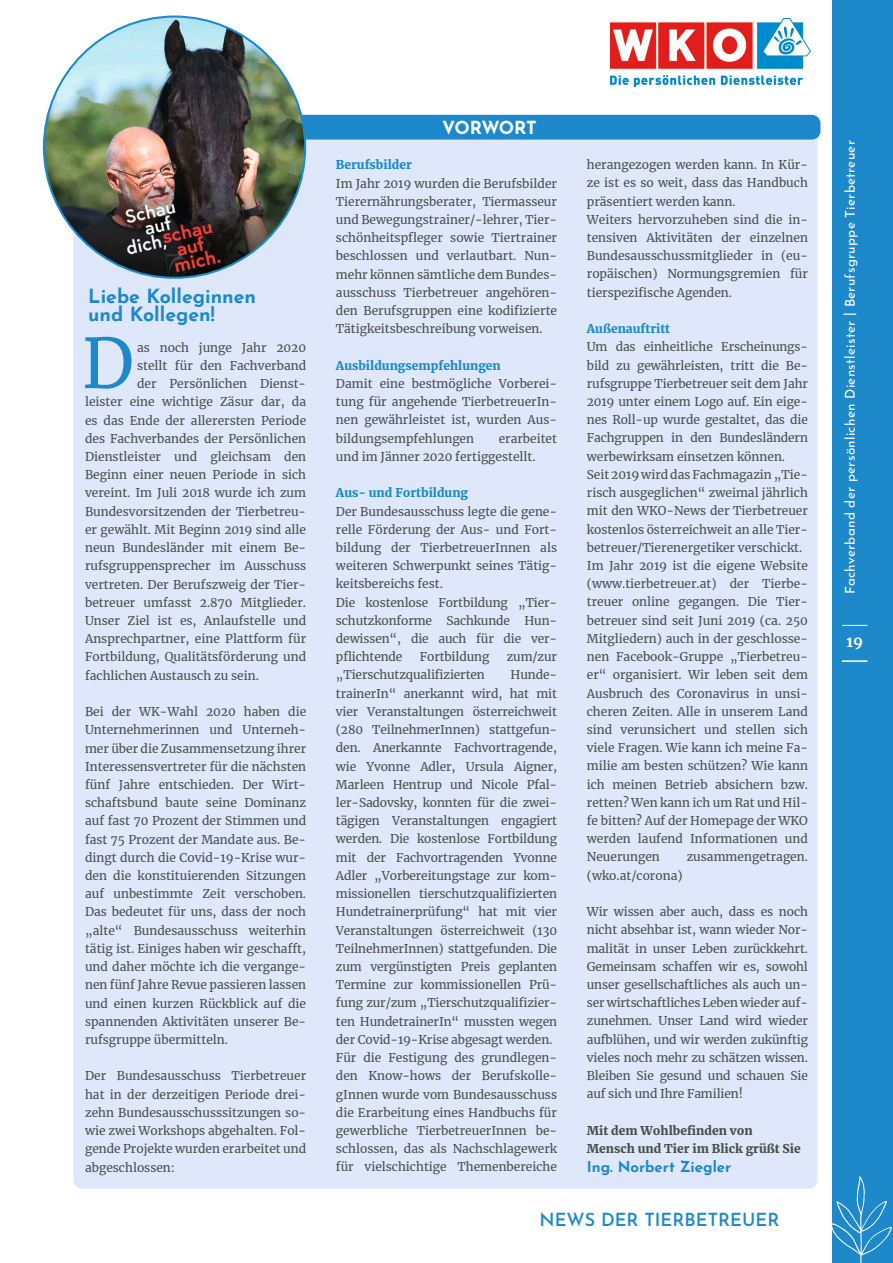
<style>
.page{position:relative;width:893px;height:1263px;background:#fff}
.page>*{position:absolute;margin:0;border:0;box-sizing:border-box;transform-origin:0 0}
.t1{font:68.4px "Merriweather";color:#1d89cb}
.t2{font:700 19.5px/18px "Josefin Sans";color:#1d89cb}
.t3{font:600 18px "Josefin Sans";color:#1d89cb}
.t4{font:700 18px "Josefin Sans";letter-spacing:-.03em;color:#fff}
.t5{font:700 15px "Josefin Sans";color:#1d89cb}
.t6{font:700 15px "Merriweather";color:#fff}
.t7{font:13.5px "Josefin Sans";letter-spacing:.02em;color:#fff}
.t8{font:12px/18.1px "Merriweather";color:#4b4c4c;text-align:justify}
.t9{font:900 12px "Merriweather";color:#1d89cb}
.t10{font:900 12px/18.1px "Merriweather";color:#4b4c4c}
</style>
<div class="page">
<div style="left:832px;top:0;width:61px;height:1263px;background:#1d89cb"></div>
<svg style="left:842px;top:625px;width:25px;height:1px"></svg>
<hr style="left:842px;top:660px;width:25px;height:2px;background:#fff">
<img style="left:611px;top:18px;width:199px;height:68px">
<svg style="left:832px;top:1176px;width:60px;height:87px"></svg>
<div style="left:73px;top:138px;width:744px;height:1050px;background:#dee8fa"></div>
<div style="left:83px;top:115px;width:737px;height:25px;background:#1d89cb;border-radius:9px"></div>
<img style="left:44px;top:17px;width:261px;height:261px;border-radius:131px">
<h2 class="t2" style="left:88px;top:284px;width:169px">Liebe Kolleginnen und Kollegen!</h2>
<h1 class="t1" style="left:82px;top:316px;width:53px">D</h1>
<p class="t8" style="left:137px;top:338px;width:170px">as noch junge Jahr 2020</p>
<p class="t8" style="left:137px;top:356px;width:170px">stellt für den Fachverband</p>
<p class="t8" style="left:137px;top:374px;width:170px">der Persönlichen Dienst-</p>
<p class="t8" style="left:85px;top:393px;width:223px">leister eine wichtige Zäsur dar, da</p>
<p class="t8" style="left:85px;top:411px;width:223px">es das Ende der allerersten Periode</p>
<p class="t8" style="left:85px;top:429px;width:223px">des Fachverbandes der Persönlichen</p>
<p class="t8" style="left:85px;top:447px;width:223px">Dienstleister und gleichsam den</p>
<p class="t8" style="left:85px;top:465px;width:223px">Beginn einer neuen Periode in sich</p>
<p class="t8" style="left:85px;top:484px;width:223px">vereint. Im Juli 2018 wurde ich zum</p>
<p class="t8" style="left:85px;top:502px;width:223px">Bundesvorsitzenden der Tierbetreu-</p>
<p class="t8" style="left:85px;top:520px;width:223px">er gewählt. Mit Beginn 2019 sind alle</p>
<p class="t8" style="left:85px;top:538px;width:223px">neun Bundesländer mit einem Be-</p>
<p class="t8" style="left:85px;top:556px;width:223px">rufsgruppensprecher im Ausschuss</p>
<p class="t8" style="left:85px;top:575px;width:223px">vertreten. Der Berufszweig der Tier-</p>
<p class="t8" style="left:85px;top:593px;width:223px">betreuer umfasst 2.870 Mitglieder.</p>
<p class="t8" style="left:85px;top:611px;width:223px">Unser Ziel ist es, Anlaufstelle und</p>
<p class="t8" style="left:85px;top:629px;width:223px">Ansprechpartner, eine Plattform für</p>
<p class="t8" style="left:85px;top:648px;width:223px">Fortbildung, Qualitätsförderung und</p>
<p class="t8" style="left:85px;top:666px;width:175px">fachlichen Austausch zu sein.</p>
<p class="t8" style="left:85px;top:702px;width:223px">Bei der WK-Wahl 2020 haben die Unternehmerinnen und Unterneh&shy;mer über die Zusammensetzung ihrer Interessensvertreter für die nächsten fünf Jahre entschieden. Der Wirt&shy;schaftsbund baute seine Dominanz auf fast 70 Prozent der Stimmen und fast 75 Prozent der Mandate aus. Be&shy;dingt durch die Covid-19-Krise wur&shy;den die konstituierenden Sitzungen auf unbestimmte Zeit verschoben.<br>Das bedeutet für uns, dass der noch „alte“ Bundesausschuss weiterhin tätig ist. Einiges haben wir geschafft, und daher möchte ich die vergange&shy;nen fünf Jahre Revue passieren lassen und einen kurzen Rückblick auf die spannenden Aktivitäten unserer Be&shy;rufsgruppe übermitteln.</p>
<p class="t8" style="left:85px;top:1067px;width:223px">Der Bundesausschuss Tierbetreuer hat in der derzeitigen Periode drei&shy;zehn Bundesausschusssitzungen so&shy;wie zwei Workshops abgehalten. Fol&shy;gende Projekte wurden erarbeitet und abgeschlossen:</p>
<h3 class="t4" style="left:442px;top:112px;width:96px">VORWORT</h3>
<p class="t9" style="left:336px;top:157px;width:77px">Berufsbilder</p>
<p class="t8" style="left:336px;top:174px;width:223px">Im Jahr 2019 wurden die Berufsbilder Tierernährungsberater, Tiermasseur und Bewegungstrainer/-lehrer, Tier&shy;schönheitspfleger sowie Tiertrainer beschlossen und verlautbart. Nun&shy;mehr können sämtliche dem Bundes&shy;ausschuss Tierbetreuer angehören&shy;den Berufsgruppen eine kodifizierte Tätigkeitsbeschreibung vorweisen.</p>
<p class="t9" style="left:336px;top:357px;width:166px">Ausbildungsempfehlungen</p>
<p class="t8" style="left:336px;top:374px;width:223px">Damit eine bestmögliche Vorberei&shy;tung für angehende TierbetreuerIn&shy;nen gewährleistet ist, wurden Aus&shy;bildungsempfehlungen</p>
<p class="t8" style="left:336px;top:429px;width:223px;text-indent:163px">erarbeitet und im Jänner 2020 fertiggestellt.</p>
<p class="t9" style="left:336px;top:484px;width:134px">Aus- und Fortbildung</p>
<p class="t8" style="left:336px;top:502px;width:223px;text-align:left">Der Bundesausschuss legte die gene&shy;relle Förderung der Aus- und Fort&shy;bildung der TierbetreuerInnen als weiteren Schwerpunkt seines Tätig&shy;keitsbereichs fest.<br>Die kostenlose Fortbildung „Tier&shy;schutzkonforme Sachkunde Hun&shy;dewissen“, die auch für die ver&shy;pflichtende</p>
<p class="t8" style="left:420px;top:647px;width:71px">Fortbildung</p>
<p class="t8" style="left:507px;top:647px;width:52px">zum/zur</p>
<p class="t8" style="left:336px;top:666px;width:150px">„Tierschutzqualifizierten</p>
<p class="t8" style="left:336px;top:666px;width:223px;text-align:left;text-indent:175px">Hunde&shy;trainerIn“ anerkannt wird, hat mit vier Veranstaltungen österreichweit (280 TeilnehmerInnen) stattgefun&shy;den. Anerkannte Fachvortragende, wie Yvonne Adler, Ursula Aigner, Marleen Hentrup und Nicole Pfal&shy;ler-Sadovsky, konnten für die zwei&shy;tägigen Veranstaltungen engagiert werden. Die kostenlose Fortbildung mit der Fachvortragenden Yvonne Adler „Vorbereitungstage zur kom&shy;missionellen tierschutzqualifizierten Hundetrainerprüfung“ hat mit vier Veranstaltungen österreichweit (130<br>TeilnehmerInnen) stattgefunden. Die zum vergünstigten Preis geplanten Termine zur kommissionellen Prü&shy;fung zur/zum „Tierschutzqualifizier&shy;ten HundetrainerIn“ mussten wegen der Covid-19-Krise abgesagt werden.<br>Für die Festigung des grundlegen&shy;den Know-hows der Berufskolle&shy;gInnen wurde vom Bundesausschuss die Erarbeitung eines Handbuchs für gewerbliche TierbetreuerInnen be&shy;schlossen, das als Nachschlagewerk für vielschichtige Themenbereiche</p>
<p class="t8" style="left:587px;top:155px;width:223px;text-align:left">herangezogen werden kann. In Kür&shy;ze ist es so weit, dass das Handbuch präsentiert werden kann.<br>Weiters hervorzuheben sind die in&shy;tensiven Aktivitäten der einzelnen Bundesausschussmitglieder in (eu&shy;ropäischen) Normungsgremien für tierspezifische Agenden.</p>
<p class="t9" style="left:587px;top:320px;width:85px">Außenauftritt</p>
<p class="t8" style="left:587px;top:338px;width:223px;text-align:left">Um das einheitliche Erscheinungs&shy;bild zu gewährleisten, tritt die Be&shy;rufsgruppe Tierbetreuer seit dem Jahr 2019 unter einem Logo auf. Ein eige&shy;nes Roll-up wurde gestaltet, das die Fachgruppen in den Bundesländern werbewirksam einsetzen können.<br>Seit 2019 wird das Fachmagazin „Tie&shy;risch ausgeglichen“ zweimal jährlich mit den WKO-News der Tierbetreuer kostenlos österreichweit an alle Tier&shy;betreuer/Tierenergetiker verschickt.<br>Im Jahr 2019 ist die eigene Website (www.tierbetreuer.at) der Tierbe&shy;treuer online gegangen. Die Tier&shy;betreuer sind seit Juni 2019 (ca. 250<br>Mitgliedern) auch in der geschlosse&shy;nen Facebook-Gruppe „Tierbetreu&shy;er“ organisiert. Wir leben seit dem Ausbruch des Coronavirus in unsi&shy;cheren Zeiten. Alle in unserem Land sind verunsichert und stellen sich viele Fragen. Wie kann ich meine Fa&shy;milie am besten schützen? Wie kann ich meinen Betrieb absichern bzw. retten? Wen kann ich um Rat und Hil&shy;fe bitten? Auf der Homepage der WKO werden laufend Informationen und Neuerungen</p>
<p class="t8" style="left:687px;top:848px;width:123px">zusammengetragen.</p>
<p class="t8" style="left:587px;top:866px;width:97px">(wko.at/corona)</p>
<p class="t8" style="left:587px;top:902px;width:223px">Wir wissen aber auch, dass es noch nicht absehbar ist, wann wieder Nor&shy;malität in unser Leben zurückkehrt.<br>Gemeinsam schaffen wir es, sowohl unser gesellschaftliches als auch un&shy;ser wirtschaftliches Leben wieder auf&shy;zunehmen. Unser Land wird wieder aufblühen, und wir werden zukünftig vieles noch mehr zu schätzen wissen.<br>Bleiben Sie gesund und schauen Sie auf sich und Ihre Familien!</p>
<p class="t10" style="left:587px;top:1121px;width:215px">Mit dem Wohlbefinden von<br>Mensch und Tier im Blick grüßt Sie</p>
<p class="t5" style="left:587px;top:1153px;width:146px">Ing. Norbert Ziegler</p>
<h3 class="t3" style="left:540px;top:1204px;width:241px">NEWS DER TIERBETREUER</h3>
<p class="t7" style="left:839px;top:594px;width:455px;rotate:-90deg">Fachverband der persönlichen Dienstleister | Berufsgruppe Tierbetreuer</p>
<p class="t6" style="left:846px;top:632px;width:18px">19</p>
</div>
